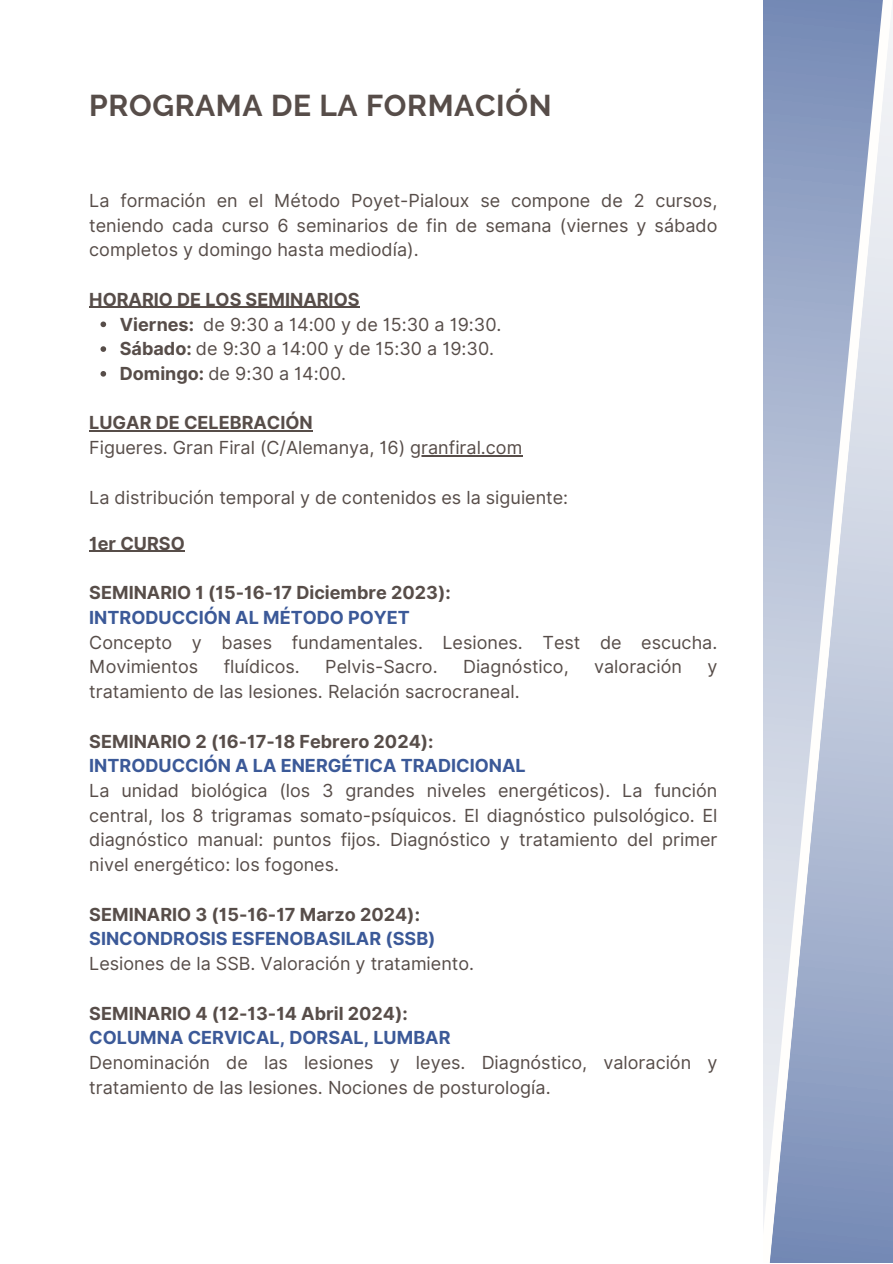
<style>
.page{position:relative;width:893px;height:1264px;background:#fff}
.page>*{position:absolute;margin:0;border:0;box-sizing:border-box;transform-origin:0 0}
.t1{font:700 30px "Raleway";letter-spacing:.02em;color:#574d49}
.t2{font:18px/24.8px "Inter";color:#574d49;text-align:justify}
.t3{font:700 18px "Inter";color:#574d49}
.t4{font:700 18px "Inter";color:#3b5998}
.s1{font-weight:700}
</style>
<div class="page">
<svg style="left:768px;top:0;width:124px;height:1262px;background:#afbad3"></svg>
<svg style="left:100px;top:321px;width:6px;height:6px"></svg>
<svg style="left:100px;top:346px;width:6px;height:6px"></svg>
<svg style="left:100px;top:371px;width:6px;height:5px"></svg>
<hr style="left:89px;top:307px;width:270px;height:1px;background:#574d49">
<hr style="left:89px;top:430px;width:224px;height:2px;background:#574d49">
<hr style="left:410px;top:455px;width:112px;height:1px;background:#574d49">
<hr style="left:89px;top:550px;width:96px;height:2px;background:#574d49">
<p class="t1" style="left:89px;top:88px;width:463px">PROGRAMA DE LA FORMACIÓN</p>
<p class="t2" style="left:89px;top:188px;width:629px">La formación en el Método Poyet-Pialoux se compone de 2 cursos, teniendo cada curso 6 seminarios de fin de semana (viernes y sábado completos y domingo hasta mediodía).</p>
<p class="t3" style="left:89px;top:288px;width:272px">HORARIO DE LOS SEMINARIOS</p>
<p class="t2" style="left:120px;top:311px;width:383px"><span class="s1">Viernes:</span> de 9:30 a 14:00 y de 15:30 a 19:30.</p>
<p class="t2" style="left:120px;top:336px;width:376px"><span class="s1">Sábado:</span> de 9:30 a 14:00 y de 15:30 a 19:30.</p>
<p class="t2" style="left:120px;top:361px;width:228px"><span class="s1">Domingo:</span> de 9:30 a 14:00.</p>
<p class="t3" style="left:89px;top:412px;width:225px">LUGAR DE CELEBRACIÓN</p>
<p class="t2" style="left:89px;top:435px;width:434px">Figueres. Gran Firal (C/Alemanya, 16) granfiral.com</p>
<p class="t2" style="left:89px;top:485px;width:480px">La distribución temporal y de contenidos es la siguiente:</p>
<p class="t3" style="left:89px;top:532px;width:97px">1er CURSO</p>
<p class="t3" style="left:89px;top:581px;width:363px">SEMINARIO 1 (15-16-17 Diciembre 2023):</p>
<p class="t4" style="left:89px;top:606px;width:322px">INTRODUCCIÓN AL MÉTODO POYET</p>
<p class="t2" style="left:89px;top:629px;width:629px">Concepto y bases fundamentales. Lesiones. Test de escucha.<br>Movimientos</p>
<p class="t2" style="left:224px;top:654px;width:78px">fluídicos.</p>
<p class="t2" style="left:325px;top:654px;width:114px">Pelvis-Sacro.</p>
<p class="t2" style="left:463px;top:654px;width:107px">Diagnóstico,</p>
<p class="t2" style="left:594px;top:654px;width:89px">valoración</p>
<p class="t2" style="left:707px;top:654px;width:11px">y</p>
<p class="t2" style="left:89px;top:679px;width:432px">tratamiento de las lesiones. Relación sacrocraneal.</p>
<p class="t3" style="left:89px;top:730px;width:346px">SEMINARIO 2 (16-17-18 Febrero 2024):</p>
<p class="t4" style="left:89px;top:755px;width:438px">INTRODUCCIÓN A LA ENERGÉTICA TRADICIONAL</p>
<p class="t2" style="left:89px;top:778px;width:629px">La unidad biológica (los 3 grandes niveles energéticos). La función central, los 8 trigramas somato-psíquicos. El diagnóstico pulsológico. El diagnóstico manual: puntos fijos. Diagnóstico y tratamiento del primer nivel energético: los fogones.</p>
<p class="t3" style="left:89px;top:903px;width:332px">SEMINARIO 3 (15-16-17 Marzo 2024):</p>
<p class="t4" style="left:89px;top:928px;width:348px">SINCONDROSIS ESFENOBASILAR (SSB)</p>
<p class="t2" style="left:89px;top:951px;width:386px">Lesiones de la SSB. Valoración y tratamiento.</p>
<p class="t3" style="left:89px;top:1002px;width:320px">SEMINARIO 4 (12-13-14 Abril 2024):</p>
<p class="t4" style="left:89px;top:1027px;width:363px">COLUMNA CERVICAL, DORSAL, LUMBAR</p>
<p class="t2" style="left:89px;top:1050px;width:629px">Denominación de las lesiones y leyes. Diagnóstico, valoración y tratamiento de las lesiones. Nociones de posturología.</p>
</div>
